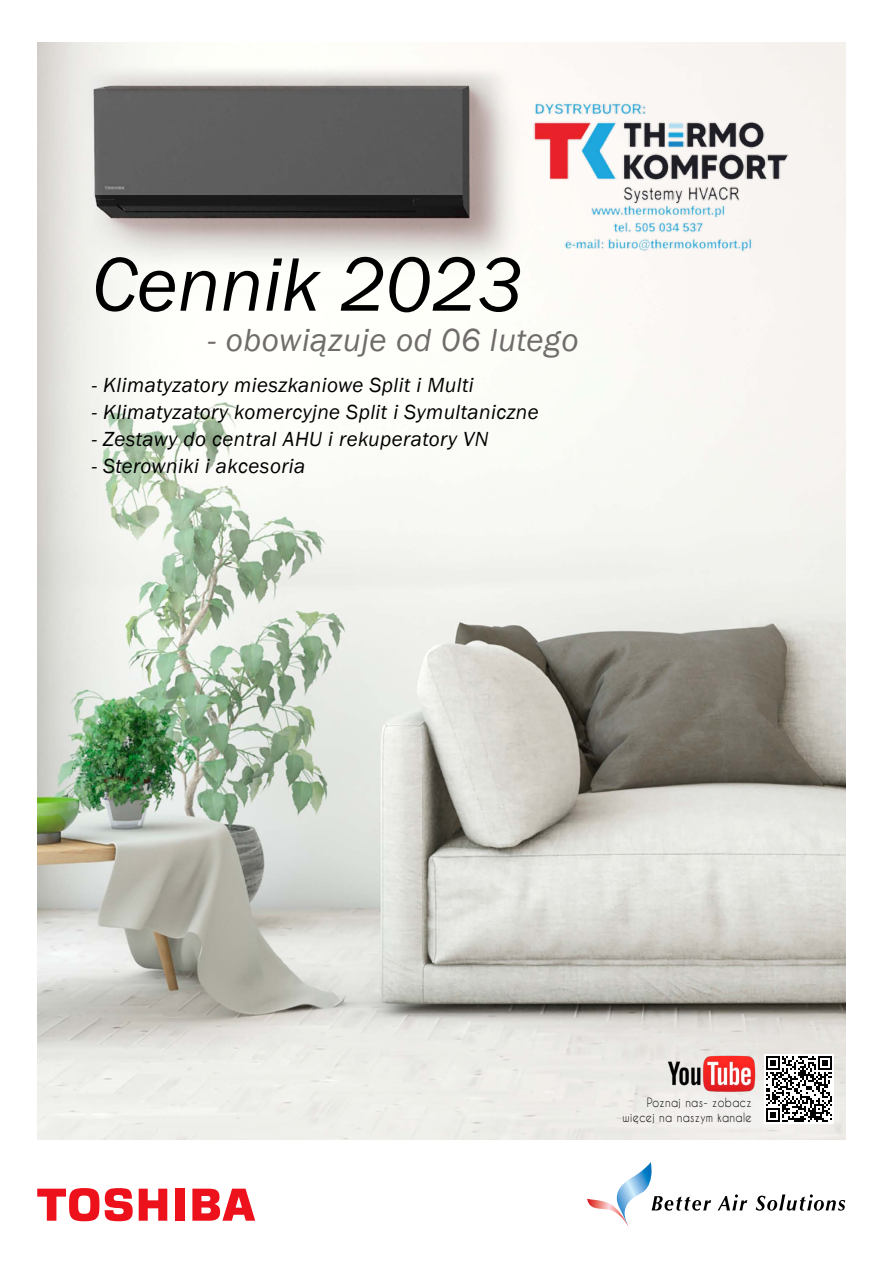
<style>
.page{position:relative;width:893px;height:1263px;background:#fff}
.page>*{position:absolute;margin:0;border:0;box-sizing:border-box;transform-origin:0 0}
.t1{font:italic 78.3px "Franklin Gothic";color:#000}
.t2{font:italic 32.85px "Franklin Gothic";letter-spacing:.02em;color:#6f6c6b}
.t3{font:italic 21px "Franklin Gothic";letter-spacing:.02em;color:#000}
.t4{font:12px/15px "Caviar Dreams";letter-spacing:.03em;color:#000;text-align:right;scale:.9 1}
</style>
<div class="page">
<img style="left:37px;top:43px;width:808px;height:1097px">
<svg style="left:37px;top:1188px;width:62px;height:33px"></svg>
<div style="left:175px;top:1188px;width:9px;height:33px;background:#ed111c"></div>
<svg style="left:139px;top:1188px;width:28px;height:33px"></svg>
<svg style="left:192px;top:1188px;width:63px;height:33px"></svg>
<svg style="left:105px;top:1188px;width:28px;height:34px"></svg>
<svg style="left:718px;top:1194px;width:29px;height:16px"></svg>
<svg style="left:756px;top:1194px;width:89px;height:17px"></svg>
<svg style="left:587px;top:1162px;width:124px;height:64px"></svg>
<div style="left:614px;top:1068px;width:232px;height:72px;background:#efedea"></div>
<img style="left:665px;top:1054px;width:90px;height:39px">
<img style="left:764px;top:1055px;width:69px;height:69px">
<img style="left:530px;top:96px;width:262px;height:160px">
<h1 class="t1" style="left:92px;top:235px;width:433px">Cennik 2023</h1>
<h2 class="t2" style="left:208px;top:320px;width:372px">- obowiązuje od 06 lutego</h2>
<p class="t3" style="left:92px;top:372px;width:383px">- Klimatyzatory mieszkaniowe Split i Multi</p>
<p class="t3" style="left:92px;top:399px;width:448px">- Klimatyzatory komercyjne Split i Symultaniczne</p>
<p class="t3" style="left:92px;top:426px;width:398px">- Zestawy do central AHU i rekuperatory VN</p>
<p class="t3" style="left:92px;top:453px;width:215px">- Sterowniki i akcesoria</p>
<p class="t4" style="left:623px;top:1094px;width:145px">Poznaj nas- zobacz więcej na naszym kanale</p>
</div>
